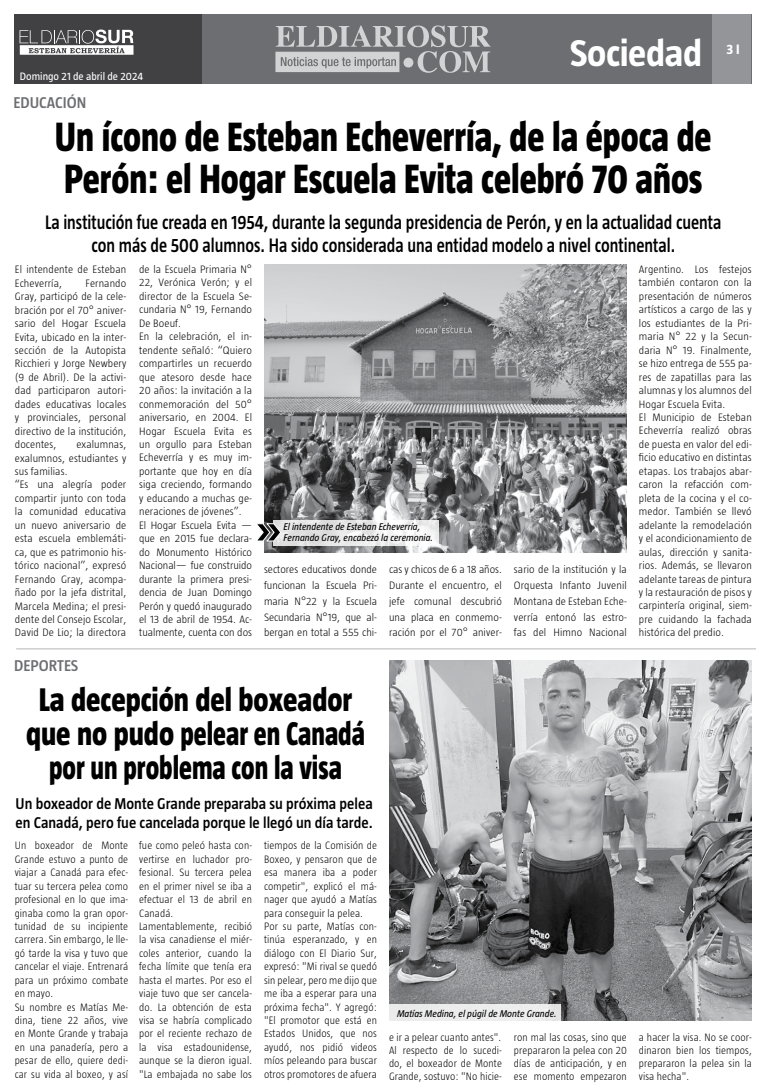
<style>
.page{position:relative;width:766px;height:1092px;background:#fff}
.page>*{position:absolute;margin:0;border:0;box-sizing:border-box;transform-origin:0 0}
.t1{font:800 42px/42px "Taz";color:#000;scale:.84 1}
.t2{font:700 38px "Taz";letter-spacing:-.01em;color:#fff}
.t3{font:800 33.6px/34px "Taz";color:#000;text-align:center;scale:.89 1}
.t4{font:600 20px/23px "Taz";color:#000;text-align:center;scale:.86 1}
.t5{font:600 16px/19px "Taz";color:#000;scale:.96 1}
.t6{font:600 16px "Taz";color:#6d6e71}
.t7{font:700 14px "Taz";color:#fff}
.t8{font:300 11px/13.5px "Taz";letter-spacing:.01em;color:#000}
.t9{font:300 11px/13.4px "Taz";letter-spacing:.01em;color:#000;scale:.96 1}
.t10{font:11px "Taz";color:#fff}
.t11{font:italic 10px/11px "Taz";color:#000}
</style>
<div class="page">
<div style="left:14px;top:14px;width:737px;height:70px;background:#6d6e71"></div>
<div style="left:712px;top:14px;width:39px;height:70px;background:#939598"></div>
<div style="left:14px;top:14px;width:187px;height:70px;background:#414042"></div>
<svg style="left:275px;top:25px;width:215px;height:48px"></svg>
<svg style="left:20px;top:30px;width:113px;height:25px"></svg>
<hr style="left:16px;top:648px;width:739px;height:1px;background:#000">
<img style="left:264px;top:264px;width:362px;height:288px">
<img style="left:389px;top:660px;width:362px;height:360px">
<svg style="left:273px;top:520px;width:165px;height:25px"></svg>
<svg style="left:257px;top:522px;width:25px;height:20px"></svg>
<div style="left:389px;top:1003px;width:171px;height:18px;background:#ececed"></div>
<p class="t10" style="left:20px;top:70px;width:125px">Domingo 21 de abril de 2024</p>
<p class="t2" style="left:569px;top:32px;width:134px">Sociedad</p>
<p class="t7" style="left:726px;top:41px;width:15px">3 I</p>
<p class="t6" style="left:13px;top:94px;width:74px">EDUCACIÓN</p>
<p class="t1" style="left:55px;top:115px;width:783px">Un ícono de Esteban Echeverría, de la época de<br>Perón: el Hogar Escuela Evita celebró 70 años</p>
<p class="t4" style="left:45px;top:210px;width:787px">La institución fue creada en 1954, durante la segunda presidencia de Perón, y en la actualidad cuenta con más de 500 alumnos. Ha sido considerada una entidad modelo a nivel continental.</p>
<p class="t8" style="left:15px;top:263px;width:113px">El intendente de Esteban<br>Echeverría,</p>
<p class="t8" style="left:139px;top:262px;width:114px">de la Escuela Primaria N°<br>22, Verónica Verón; y el director de la Escuela Se&shy;cundaria N° 19, Fernando<br>De Boeuf.<br>En la celebración, el in&shy;tendente señaló: “Quiero compartirles un recuerdo que atesoro desde hace<br>20 años: la invitación a la conmemoración del 50° aniversario, en 2004. El<br>Hogar Escuela Evita es un orgullo para Esteban<br>Echeverría y es muy im&shy;portante que hoy en día siga creciendo, formando y educando a muchas ge&shy;neraciones de jóvenes”.<br>El Hogar Escuela Evita — que en 2015 fue declara&shy;do Monumento Histórico<br>Nacional— fue construido durante la primera presi&shy;dencia de Juan Domingo<br>Perón y quedó inaugurado el 13 de abril de 1954. Ac&shy;tualmente, cuenta con dos</p>
<p class="t8" style="left:638px;top:262px;width:114px">Argentino. Los festejos también contaron con la presentación de números artísticos a cargo de las y los estudiantes de la Pri&shy;maria N° 22 y la Secun&shy;daria N° 19. Finalmente, se hizo entrega de 555 pa&shy;res de zapatillas para las alumnas y los alumnos del<br>Hogar Escuela Evita.<br>El Municipio de Esteban<br>Echeverría realizó obras de puesta en valor del edi&shy;ficio educativo en distintas etapas. Los trabajos abar&shy;caron la refacción com&shy;pleta de la cocina y el co&shy;medor. También se llevó adelante la remodelación y el acondicionamiento de aulas, dirección y sanita&shy;rios. Además, se llevaron adelante tareas de pintura y la restauración de pisos y carpintería original, siem&shy;pre cuidando la fachada histórica del predio.</p>
<p class="t8" style="left:15px;top:276px;width:113px;text-align:justify;text-indent:71px">Fernando Gray, participó de la cele&shy;bración por el 70° aniver&shy;sario del Hogar Escuela Evita, ubicado en la inter&shy;sección de la Autopista Ricchieri y Jorge Newbery (9 de Abril). De la activi&shy;dad participaron autori&shy;dades educativas locales y provinciales, personal directivo de la institución, docentes,</p>
<p class="t8" style="left:15px;top:437px;width:113px;text-indent:61px">exalumnas, exalumnos, estudiantes y sus familias.<br>“Es una alegría poder compartir junto con toda la comunidad educativa un nuevo aniversario de esta escuela emblemáti&shy;ca, que es patrimonio his&shy;tórico nacional”, expresó<br>Fernando Gray, acompa&shy;ñado por la jefa distrital,<br>Marcela Medina; el presi&shy;dente del Consejo Escolar,<br>David De Lio; la directora</p>
<p class="t11" style="left:283px;top:521px;width:151px">El intendente de Esteban Echeverría,<br>Fernando Gray, encabezó la ceremonia.</p>
<p class="t8" style="left:264px;top:561px;width:114px;line-height:15.8px;text-align:justify">sectores educativos donde funcionan la Escuela Pri&shy;maria N°22 y la Escuela Secundaria N°19, que al&shy;bergan en total a 555 chi-</p>
<p class="t8" style="left:389px;top:561px;width:114px;line-height:15.8px;text-align:justify">cas y chicos de 6 a 18 años.<br>Durante el encuentro, el jefe comunal descubrió una placa en conmemo&shy;ración por el 70° aniver-</p>
<p class="t8" style="left:514px;top:561px;width:114px;line-height:15.8px;text-align:justify">sario de la institución y la Orquesta Infanto Juvenil Montana de Esteban Eche&shy;verría entonó las estro&shy;fas del Himno Nacional</p>
<p class="t6" style="left:14px;top:657px;width:66px">DEPORTES</p>
<p class="t3" style="left:26px;top:682px;width:382px">La decepción del boxeador que no pudo pelear en Canadá por un problema con la visa</p>
<p class="t5" style="left:16px;top:794px;width:373px">Un boxeador de Monte Grande preparaba su próxima pelea en Canadá, pero fue cancelada porque le llegó un día tarde.</p>
<p class="t9" style="left:15px;top:838px;width:120px">Un boxeador de Monte<br>Grande estuvo a punto de viajar a Canadá para efec&shy;tuar su tercera pelea como profesional en lo que ima&shy;ginaba como la gran opor&shy;tunidad de su incipiente carrera. Sin embargo, le lle&shy;gó tarde la visa y tuvo que cancelar el viaje. Entrenará para un próximo combate en mayo.<br>Su nombre es Matías Me&shy;dina, tiene 22 años, vive en Monte Grande y trabaja en una panadería, pero a pesar de ello, quiere dedi&shy;car su vida al boxeo, y así</p>
<p class="t9" style="left:139px;top:838px;width:119px">fue como peleó hasta con&shy;vertirse en luchador pro&shy;fesional. Su tercera pelea en el primer nivel se iba a efectuar el 13 de abril en<br>Canadá.<br>Lamentablemente, recibió la visa canadiense el miér&shy;coles anterior, cuando la fecha límite que tenía era hasta el martes. Por eso el viaje tuvo que ser cancela&shy;do. La obtención de esta visa se habría complicado por el reciente rechazo de la visa estadounidense, aunque se la dieron igual. "La embajada no sabe los</p>
<p class="t9" style="left:264px;top:838px;width:119px">tiempos de la Comisión de<br>Boxeo, y pensaron que de esa manera iba a poder competir", explicó el má&shy;nager que ayudó a Matías para conseguir la pelea.<br>Por su parte, Matías con&shy;tinúa esperanzado, y en diálogo con El Diario Sur, expresó: "Mi rival se quedó sin pelear, pero me dijo que me iba a esperar para una próxima fecha". Y agregó: "El promotor que está en<br>Estados Unidos, que nos ayudó, nos pidió videos míos peleando para buscar otros promotores de afuera</p>
<p class="t11" style="left:397px;top:1007px;width:161px">Matías Medina, el púgil de Monte Grande.</p>
<p class="t9" style="left:389px;top:1030px;width:119px;line-height:13px;text-align:justify">e ir a pelear cuanto antes".<br>Al respecto de lo sucedi&shy;do, el boxeador de Monte Grande, sostuvo: "No hicie-</p>
<p class="t9" style="left:514px;top:1030px;width:119px;line-height:13px;text-align:justify">ron mal las cosas, sino que prepararon la pelea con 20 días de anticipación, y en ese momento empezaron</p>
<p class="t9" style="left:638px;top:1030px;width:119px;line-height:13px;text-align:justify">a hacer la visa. No se coor&shy;dinaron bien los tiempos, prepararon la pelea sin la visa hecha".</p>
</div>
